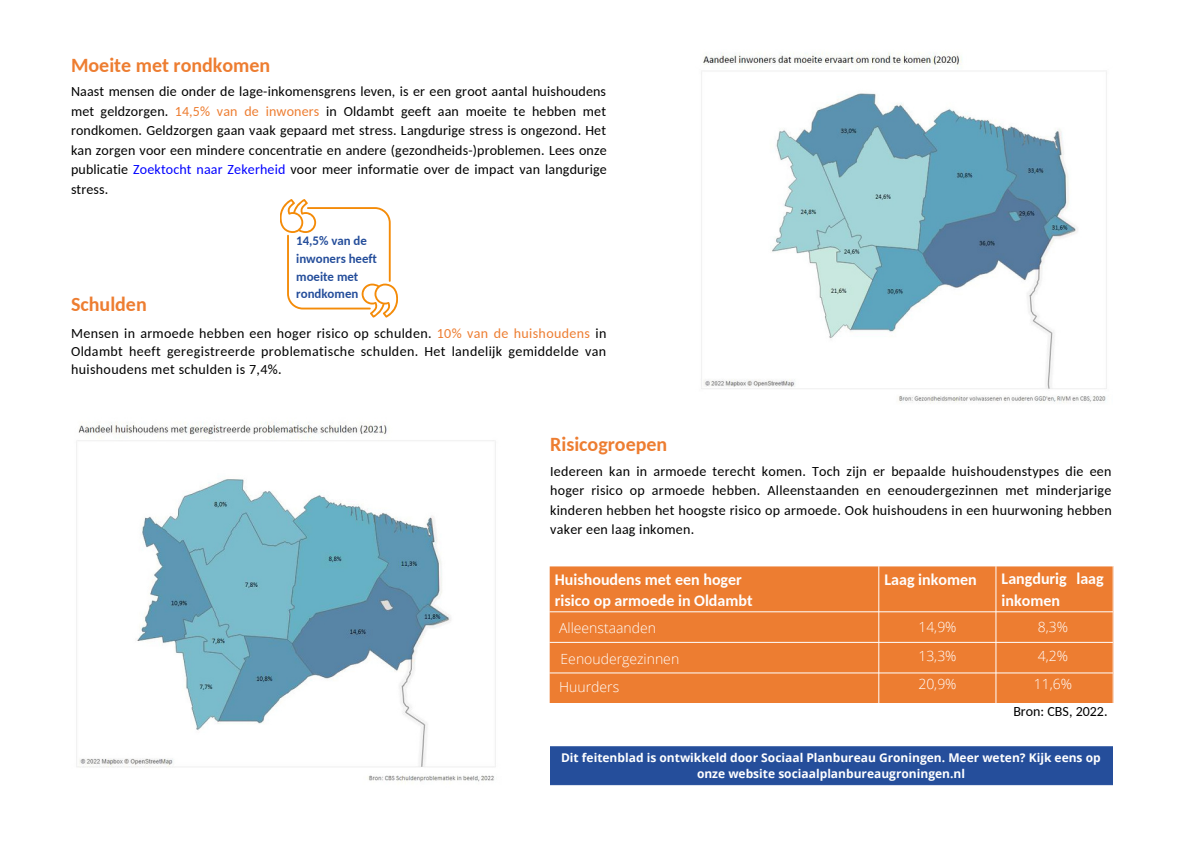
<style>
.page{position:relative;width:1191px;height:843px;background:#fff}
.page>*{position:absolute;margin:0;border:0;box-sizing:border-box;transform-origin:0 0}
.t1{font:700 20px "Carlito";color:#ed7d31}
.t2{font:700 16px/21.8px "Carlito";color:#fff}
.t3{font:14px/19.5px "Carlito";letter-spacing:.02em;color:#000;text-align:justify}
.t4{font:300 14px "Open Sans";color:#fff}
.t5{font:14px "Carlito";color:#000}
.t6{font:700 12.9px/17.7px "Carlito";color:#254e9b}
.t7{font:700 12px/16.5px "Open Sans";color:#fff;text-align:center}
.s1{color:#ed7d31}
.s2{color:#00f}
</style>
<div class="page">
<img style="left:701px;top:52px;width:406px;height:352px">
<img style="left:76px;top:422px;width:420px;height:361px">
<div style="left:550px;top:746px;width:562px;height:39px;background:#254e9b"></div>
<div style="left:549px;top:565px;width:329px;height:46px;background:#ed7d31"></div>
<div style="left:878px;top:565px;width:117px;height:46px;background:#ed7d31"></div>
<div style="left:995px;top:565px;width:117px;height:46px;background:#ed7d31"></div>
<div style="left:549px;top:611px;width:329px;height:31px;background:#ed7d31"></div>
<div style="left:878px;top:611px;width:117px;height:31px;background:#ed7d31"></div>
<div style="left:995px;top:611px;width:117px;height:31px;background:#ed7d31"></div>
<div style="left:549px;top:642px;width:329px;height:30px;background:#ed7d31"></div>
<div style="left:878px;top:642px;width:117px;height:30px;background:#ed7d31"></div>
<div style="left:995px;top:642px;width:117px;height:30px;background:#ed7d31"></div>
<div style="left:549px;top:672px;width:329px;height:31px;background:#ed7d31"></div>
<div style="left:878px;top:672px;width:117px;height:31px;background:#ed7d31"></div>
<div style="left:995px;top:672px;width:117px;height:31px;background:#ed7d31"></div>
<hr style="left:549px;top:565px;width:564px;height:1px;background:#fff">
<hr style="left:549px;top:611px;width:563px;height:1px;background:#fff">
<hr style="left:549px;top:642px;width:563px;height:1px;background:#fff">
<hr style="left:549px;top:672px;width:563px;height:1px;background:#fff">
<hr style="left:549px;top:565px;width:1px;height:159px;background:#fff">
<hr style="left:878px;top:566px;width:1px;height:137px;background:#fff">
<hr style="left:995px;top:566px;width:1px;height:137px;background:#fff">
<svg style="left:280px;top:199px;width:118px;height:118px"></svg>
<p class="t1" style="left:71px;top:57px;width:201px">Moeite met rondkomen</p>
<p class="t3" style="left:71px;top:83px;width:537px">Naast mensen die onder de lage-inkomensgrens leven, is er een groot aantal huishoudens met geldzorgen. <span class="s1">14,5% van de inwoners</span> in Oldambt geeft aan moeite te hebben met rondkomen. Geldzorgen gaan vaak gepaard met stress. Langdurige stress is ongezond. Het kan zorgen voor een mindere concentratie en andere (gezondheids-)problemen. Lees onze publicatie <span class="s2">Zoektocht naar Zekerheid</span> voor meer informatie over de impact van langdurige stress.</p>
<p class="t6" style="left:296px;top:233px;width:82px">14,5% van de inwoners heeft moeite met rondkomen</p>
<p class="t1" style="left:71px;top:296px;width:77px">Schulden</p>
<p class="t3" style="left:71px;top:326px;width:536px;line-height:18px">Mensen in armoede hebben een hoger risico op schulden. <span class="s1">10% van de huishoudens</span> in Oldambt heeft geregistreerde problematische schulden. Het landelijk gemiddelde van huishoudens met schulden is 7,4%.</p>
<p class="t1" style="left:550px;top:435px;width:119px">Risicogroepen</p>
<p class="t3" style="left:550px;top:462px;width:563px">Iedereen kan in armoede terecht komen. Toch zijn er bepaalde huishoudenstypes die een hoger risico op armoede hebben. Alleenstaanden en eenoudergezinnen met minderjarige kinderen hebben het hoogste risico op armoede. Ook huishoudens in een huurwoning hebben vaker een laag inkomen.</p>
<p class="t2" style="left:555px;top:569px;width:199px">Huishoudens met een hoger risico op armoede in Oldambt</p>
<p class="t2" style="left:884px;top:569px;width:94px">Laag inkomen</p>
<p class="t2" style="left:1001px;top:569px;width:104px">Langdurig laag inkomen</p>
<p class="t4" style="left:559px;top:618px;width:98px">Alleenstaanden</p>
<p class="t4" style="left:560px;top:649px;width:120px">Eenoudergezinnen</p>
<p class="t4" style="left:559px;top:676px;width:61px">Huurders</p>
<p class="t4" style="left:1037px;top:616px;width:32px">8,3%</p>
<p class="t4" style="left:918px;top:616px;width:40px">14,9%</p>
<p class="t4" style="left:918px;top:645px;width:40px">13,3%</p>
<p class="t4" style="left:918px;top:674px;width:40px">20,9%</p>
<p class="t4" style="left:1033px;top:674px;width:40px">11,6%</p>
<p class="t4" style="left:1037px;top:646px;width:32px">4,2%</p>
<p class="t5" style="left:1013px;top:705px;width:96px">Bron: CBS, 2022.</p>
<p class="t7" style="left:561px;top:748px;width:541px">Dit feitenblad is ontwikkeld door Sociaal Planbureau Groningen. Meer weten? Kijk eens op onze website sociaalplanbureaugroningen.nl</p>
</div>
